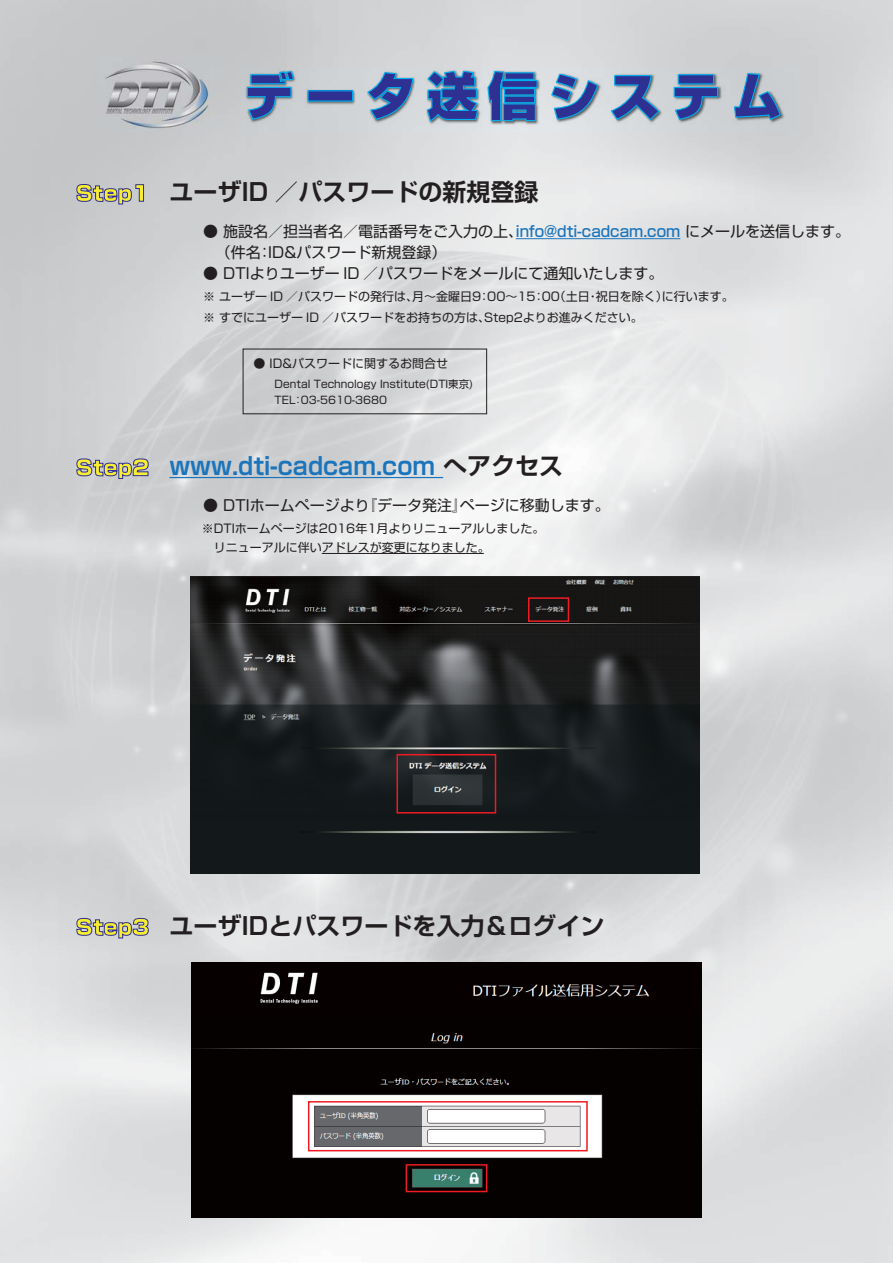
<style>
.page{position:relative;width:893px;height:1263px;background:#fff}
.page>*{position:absolute;margin:0;border:0;box-sizing:border-box;transform-origin:0 0}
.t1{font:50.85px "Shin Go Pro Ultra 90 msp RKSJ H";letter-spacing:.2em;color:#2e3092}
.t2{font:24px "Shin Go Pro De Bold 90 msp RKSJ H";color:#231f20}
.t3{font:24px "Shin Go Pro De Bold 90 msp RKSJ H";color:#1b75bc}
.t4{font:15px/21px "Shin Go Pro Regular 90 msp RKSJ H";color:#231f20}
.t5{font:12px/19.5px "Shin Go Pro Regular 90 msp RKSJ H";color:#231f20}
.t6{font:10.5px/16.5px "Shin Go Pro Regular 90 msp RKSJ H";color:#231f20}
.s1{font-family:"Shin Go Pro Ultra 90 msp RKSJ H";font-size:21px;color:#f9ed31}
.s2{font-family:"Shin Go Pro Medium 90 msp RKSJ H";color:#1b75bc}
.s3{color:#231f20}
</style>
<div class="page">
<img style="left:0;top:0;width:893px;height:1263px">
<img style="left:241px;top:68px;width:556px;height:63px">
<svg style="left:246px;top:70px;width:108px;height:50px;background:#9aacb4"></svg>
<svg style="left:366px;top:71px;width:48px;height:49px;background:#869da7"></svg>
<svg style="left:426px;top:70px;width:112px;height:53px;background:#6c8d9a"></svg>
<div style="left:504px;top:88px;width:31px;height:7px;border:1px solid #00aeef"></div>
<div style="left:504px;top:96px;width:31px;height:7px;border:1px solid #00aeef"></div>
<svg style="left:550px;top:73px;width:49px;height:47px;background:#92a9b3"></svg>
<svg style="left:610px;top:51px;width:109px;height:70px;background:#a2b1b8"></svg>
<svg style="left:733px;top:73px;width:49px;height:48px;background:#879ca5"></svg>
<svg style="left:76px;top:458px;width:73px;height:21px;background:#a2a3be"></svg>
<hr style="left:169px;top:477px;width:274px;height:1px;background:#1b75bc">
<img style="left:190px;top:576px;width:510px;height:298px">
<svg style="left:396px;top:597px;width:174px;height:217px;background:#2a282a"></svg>
<hr style="left:322px;top:553px;width:162px;height:1px;background:#231f20">
<svg style="left:76px;top:918px;width:73px;height:21px;background:#a7a9c4"></svg>
<div style="left:191px;top:962px;width:511px;height:255px;background:#050100"></div>
<svg style="left:307px;top:1100px;width:281px;height:93px"></svg>
<img style="left:100px;top:57px;width:113px;height:74px">
<svg style="left:76px;top:184px;width:68px;height:21px"></svg>
<hr style="left:516px;top:238px;width:164px;height:1px;background:#1b75bc">
<div style="left:243px;top:349px;width:244px;height:65px;border:1px solid #231f20"></div>
<h1 class="t1" style="left:244px;top:77px;width:540px">データ送信システム</h1>
<h2 class="t2" style="left:76px;top:183px;width:464px"><span class="s1">Step1</span> ユーザID ／パスワードの新規登録</h2>
<p class="t4" style="left:203px;top:223px;width:648px">● 施設名／担当者名／電話番号をご入力の上、<span class="s2">info@dti-cadcam.com</span> にメールを送信します。　 （件名：ID&amp;パスワード新規登録）</p>
<p class="t4" style="left:203px;top:265px;width:461px">● DTIよりユーザー ID ／パスワードをメールにて通知いたします。</p>
<p class="t5" style="left:203px;top:287px;width:532px;line-height:21px">※ ユーザー ID ／パスワードの発行は、月～金曜日9：00～15：00（土日・祝日を除く）に行います。※ すでにユーザー ID ／パスワードをお持ちの方は、Step2よりお進みください。</p>
<p class="t5" style="left:254px;top:355px;width:196px">● ID&amp;パスワードに関するお問合せ</p>
<p class="t6" style="left:254px;top:377px;width:221px">　　Dental Technology Institute(DTI東京)　　TEL：03-5610-3680</p>
<h2 class="t3" style="left:76px;top:457px;width:489px"><span class="s1">Step2</span> www.dti-cadcam.com <span class="s3">へアクセス</span></h2>
<p class="t4" style="left:203px;top:497px;width:408px">● DTIホームページより『データ発注』ページに移動します。</p>
<p class="t5" style="left:202px;top:520px;width:344px">※DTIホームページは2016年1月よりリニューアルしました。　リニューアルに伴いアドレスが変更になりました。</p>
<h2 class="t2" style="left:76px;top:917px;width:530px"><span class="s1">Step3</span> ユーザIDとパスワードを入力＆ログイン</h2>
</div>
